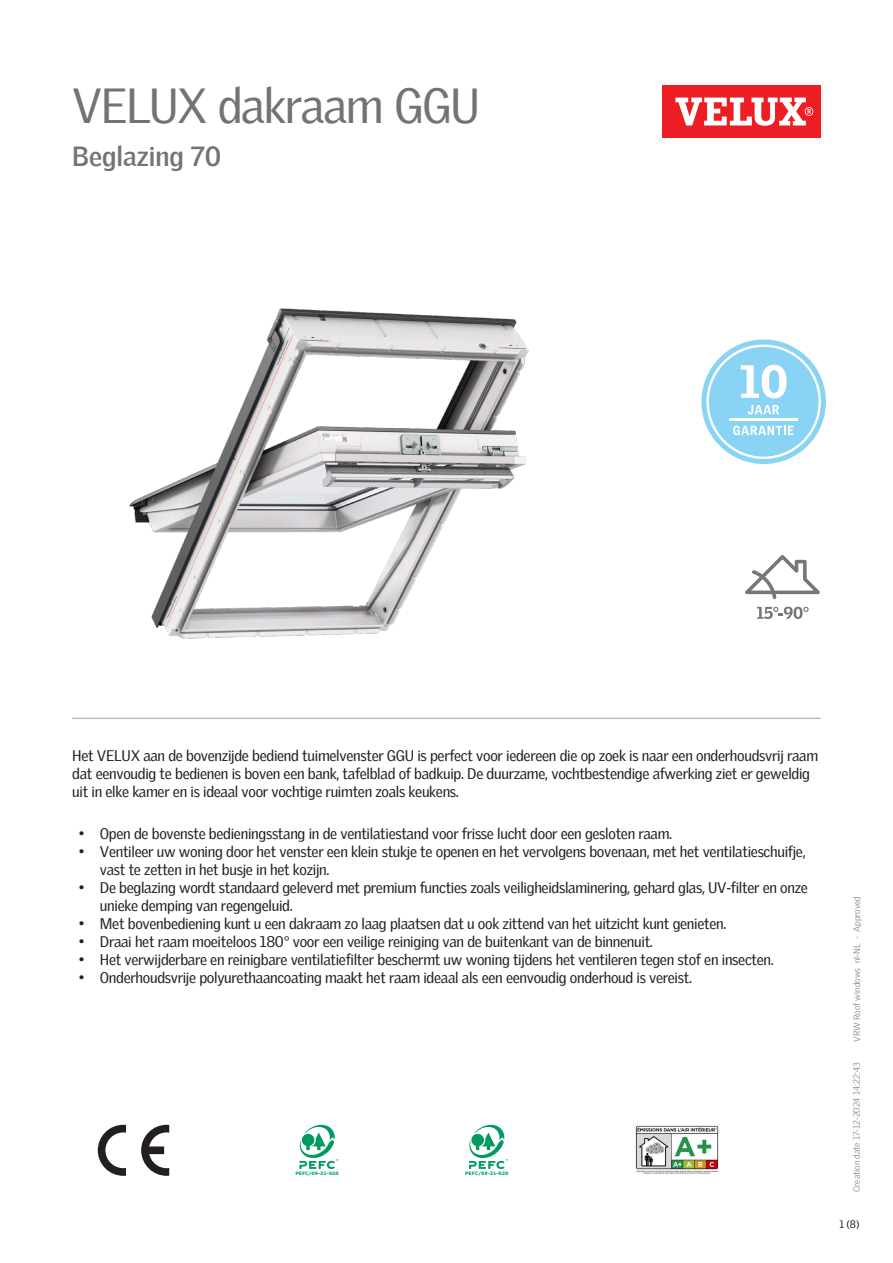
<style>
.page{position:relative;width:893px;height:1263px;background:#fff}
.page>*{position:absolute;margin:0;border:0;box-sizing:border-box;transform-origin:0 0}
.Headline{font:48px "Velux Gothic";letter-spacing:-.03em;color:#737371}
.t1{font:700 27px "Velux Gothic";color:#737371}
.Body_Regular{font:15px/18px "Velux Gothic";letter-spacing:-.02em;color:#231f20}
.t2{font:10.5px "Velux Gothic";color:#231f20}
.t3{font:300 9px "Velux Gothic";color:#7c7e81}
.t4{font:700 4.65px "Verdana";color:#009b61}
</style>
<div class="page">
<div style="left:662px;top:85px;width:159px;height:53px;background:#ee1d23"></div>
<svg style="left:675px;top:98px;width:138px;height:28px"></svg>
<hr style="left:72px;top:717px;width:749px;height:2px;background:#bcbdbb">
<svg style="left:745px;top:555px;width:75px;height:44px"></svg>
<svg style="left:757px;top:607px;width:52px;height:12px"></svg>
<svg style="left:141px;top:1125px;width:28px;height:51px"></svg>
<svg style="left:98px;top:1125px;width:28px;height:51px"></svg>
<svg style="left:299px;top:1125px;width:39px;height:44px"></svg>
<svg style="left:469px;top:1125px;width:39px;height:44px"></svg>
<img style="left:635px;top:1125px;width:84px;height:49px">
<svg style="left:701px;top:339px;width:125px;height:125px"></svg>
<img style="left:129px;top:308px;width:400px;height:331px">
<p class="Headline" style="left:72px;top:69px;width:409px">VELUX dakraam GGU</p>
<p class="t1" style="left:72px;top:136px;width:151px">Beglazing 70</p>
<p class="Body_Regular" style="left:72px;top:745px;width:747px">Het VELUX aan de bovenzijde bediend tuimelvenster GGU is perfect voor iedereen die op zoek is naar een onderhoudsvrij raam dat eenvoudig te bedienen is boven een bank, tafelblad of badkuip. De duurzame, vochtbestendige afwerking ziet er geweldig uit in elke kamer en is ideaal voor vochtige ruimten zoals keukens.</p>
<p class="Body_Regular" style="left:79px;top:823px;width:595px">• Open de bovenste bedieningsstang in de ventilatiestand voor frisse lucht door een gesloten raam.</p>
<p class="Body_Regular" style="left:100px;top:841px;width:707px;text-indent:-21px">• Ventileer uw woning door het venster een klein stukje te openen en het vervolgens bovenaan, met het ventilatieschuifje, vast te zetten in het busje in het kozijn.</p>
<p class="Body_Regular" style="left:100px;top:877px;width:709px;text-indent:-21px">• De beglazing wordt standaard geleverd met premium functies zoals veiligheidslaminering, gehard glas, UV-filter en onze unieke demping van regengeluid.</p>
<p class="Body_Regular" style="left:79px;top:913px;width:649px">• Met bovenbediening kunt u een dakraam zo laag plaatsen dat u ook zittend van het uitzicht kunt genieten.</p>
<p class="Body_Regular" style="left:79px;top:931px;width:576px">• Draai het raam moeiteloos 180° voor een veilige reiniging van de buitenkant van de binnenuit.</p>
<p class="Body_Regular" style="left:79px;top:949px;width:697px">• Het verwijderbare en reinigbare ventilatiefilter beschermt uw woning tijdens het ventileren tegen stof en insecten.</p>
<p class="Body_Regular" style="left:79px;top:967px;width:615px">• Onderhoudsvrije polyurethaancoating maakt het raam ideaal als een eenvoudig onderhoud is vereist.</p>
<p class="t4" style="left:296px;top:1170px;width:45px">PEFC/09-31-020</p>
<p class="t4" style="left:465px;top:1170px;width:45px">PEFC/09-31-020</p>
<p class="t3" style="left:850px;top:1042px;width:147px;rotate:-90deg">VRW Roof windows nl-NL - Approved</p>
<p class="t3" style="left:850px;top:1192px;width:131px;rotate:-90deg">Creation date 17-12-2024 14:22:43</p>
<p class="t2" style="left:839px;top:1216px;width:22px">1 (8)</p>
</div>
